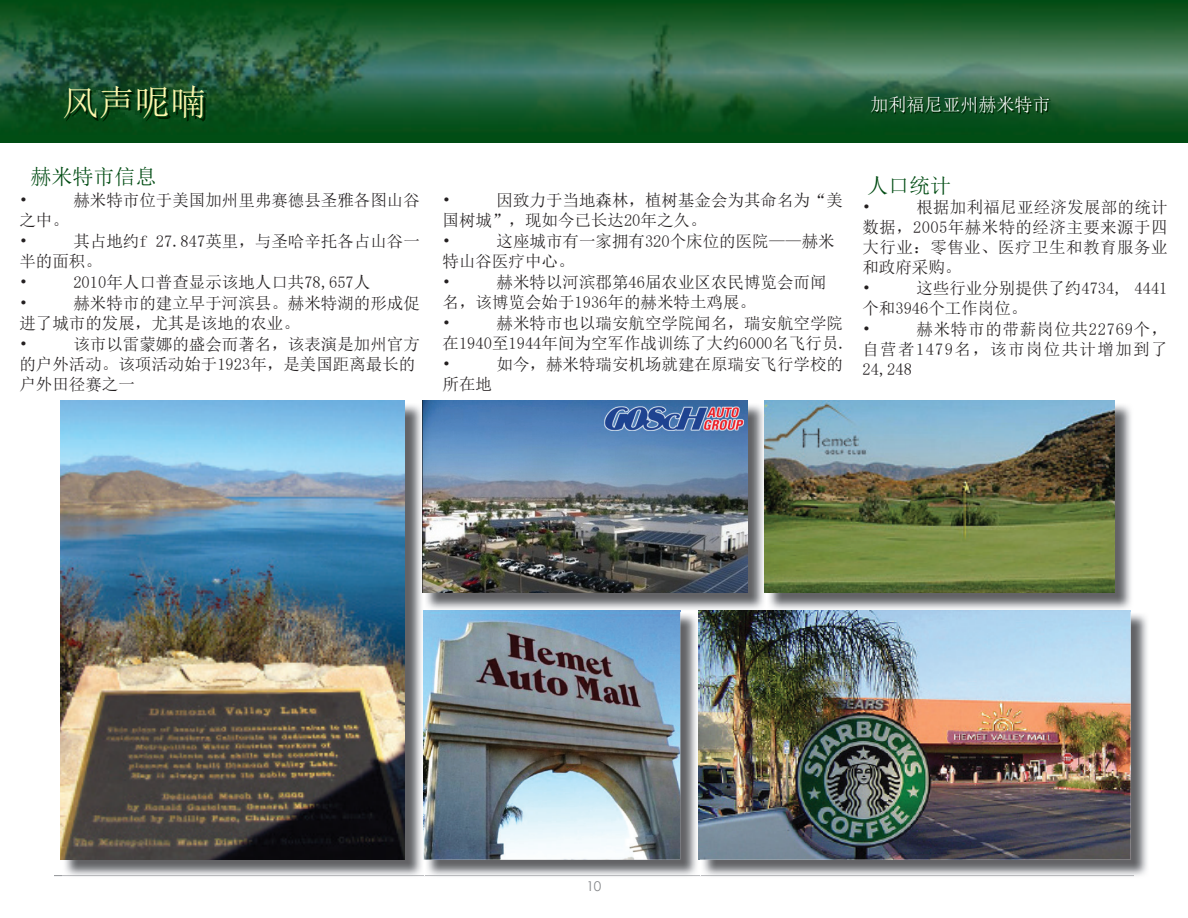
<style>
.page{position:relative;width:1188px;height:918px;background:#fff}
.page>*{position:absolute;margin:0;border:0;box-sizing:border-box;transform-origin:0 0}
.t1{font:36px "Sim Sun";color:#fff8ae}
.t2{font:21px "Sim Sun";color:#004c13}
.t3{font:18px "Sim Sun";color:#fff}
.t4{font:16.5px/19.8px "Sim Sun";color:#231f20}
.t5{font:13.5px "Century Gothic";color:#86888b}
</style>
<div class="page">
<img style="left:701px;top:614px;width:446px;height:262px">
<img style="left:699px;top:611px;width:432px;height:249px">
<img style="left:425px;top:613px;width:274px;height:263px">
<img style="left:699px;top:613px;width:1px;height:247px">
<img style="left:423px;top:610px;width:257px;height:250px">
<img style="left:63px;top:405px;width:360px;height:471px">
<img style="left:60px;top:401px;width:345px;height:459px">
<img style="left:426px;top:403px;width:705px;height:208px">
<img style="left:425px;top:610px;width:255px;height:1px">
<img style="left:422px;top:401px;width:325px;height:192px">
<img style="left:765px;top:401px;width:350px;height:192px">
<div style="left:0;top:135px;width:1188px;height:7px;background:#014d14"></div>
<img style="left:0;top:0;width:1188px;height:135px">
<img style="left:66px;top:88px;width:141px;height:33px">
<img style="left:872px;top:97px;width:179px;height:17px">
<h1 class="t1" style="left:63px;top:84px;width:145px">风声呢喃</h1>
<p class="t3" style="left:870px;top:96px;width:181px">加利福尼亚州赫米特市</p>
<p class="t2" style="left:31px;top:166px;width:128px">赫米特市信息</p>
<p class="t4" style="left:19px;top:190px;width:10px">•</p>
<p class="t4" style="left:73px;top:190px;width:348px">赫米特市位于美国加州里弗赛德县圣雅各图山谷</p>
<p class="t4" style="left:19px;top:209px;width:51px;line-height:21.3px">之中。•</p>
<p class="t4" style="left:19px;top:231px;width:402px;text-indent:54px">其占地约f 27.847英里，与圣哈辛托各占山谷一半的面积。</p>
<p class="t4" style="left:19px;top:272px;width:10px">•</p>
<p class="t4" style="left:73px;top:272px;width:298px">2010年人口普查显示该地人口共78,657人</p>
<p class="t4" style="left:19px;top:293px;width:10px">•</p>
<p class="t4" style="left:19px;top:293px;width:402px;text-indent:54px">赫米特市的建立早于河滨县。赫米特湖的形成促进了城市的发展，尤其是该地的农业。</p>
<p class="t4" style="left:19px;top:335px;width:10px">•</p>
<p class="t4" style="left:19px;top:335px;width:402px;text-indent:54px">该市以雷蒙娜的盛会而著名，该表演是加州官方的户外活动。该项活动始于1923年，是美国距离最长的户外田径赛之一</p>
<p class="t4" style="left:443px;top:190px;width:402px;text-indent:54px">因致力于当地森林，植树基金会为其命名为“美国树城”，现如今已长达20年之久。</p>
<p class="t4" style="left:443px;top:231px;width:10px">•</p>
<p class="t4" style="left:443px;top:190px;width:10px">•</p>
<p class="t4" style="left:443px;top:231px;width:394px;text-indent:54px">这座城市有一家拥有320个床位的医院——赫米特山谷医疗中心。</p>
<p class="t4" style="left:443px;top:272px;width:10px">•</p>
<p class="t4" style="left:443px;top:272px;width:385px;text-indent:54px">赫米特以河滨郡第46届农业区农民博览会而闻名，该博览会始于1936年的赫米特土鸡展。</p>
<p class="t4" style="left:443px;top:313px;width:10px">•</p>
<p class="t4" style="left:443px;top:313px;width:406px;text-align:right">赫米特市也以瑞安航空学院闻名，瑞安航空学院<br>在1940至1944年间为空军作战训练了大约6000名飞行员.</p>
<p class="t4" style="left:443px;top:354px;width:10px">•</p>
<p class="t4" style="left:497px;top:354px;width:348px">如今，赫米特瑞安机场就建在原瑞安飞行学校的</p>
<p class="t4" style="left:443px;top:374px;width:51px">所在地</p>
<p class="t2" style="left:867px;top:175px;width:85px">人口统计</p>
<p class="t4" style="left:862px;top:198px;width:307px;text-align:justify;text-indent:54px">根据加利福尼亚经济发展部的统计数据，2005年赫米特的经济主要来源于四大行业：零售业、医疗卫生和教育服务业和政府采购。</p>
<p class="t4" style="left:862px;top:278px;width:10px">•</p>
<p class="t4" style="left:862px;top:198px;width:10px">•</p>
<p class="t4" style="left:862px;top:278px;width:307px;text-indent:54px">这些行业分别提供了约4734, 4441个和3946个工作岗位。</p>
<p class="t4" style="left:862px;top:319px;width:10px">•</p>
<p class="t4" style="left:862px;top:319px;width:307px;text-align:justify;text-indent:54px">赫米特市的带薪岗位共22769个，自营者1479名，该市岗位共计增加到了24,248</p>
<p class="t5" style="left:587px;top:877px;width:16px">10</p>
</div>
